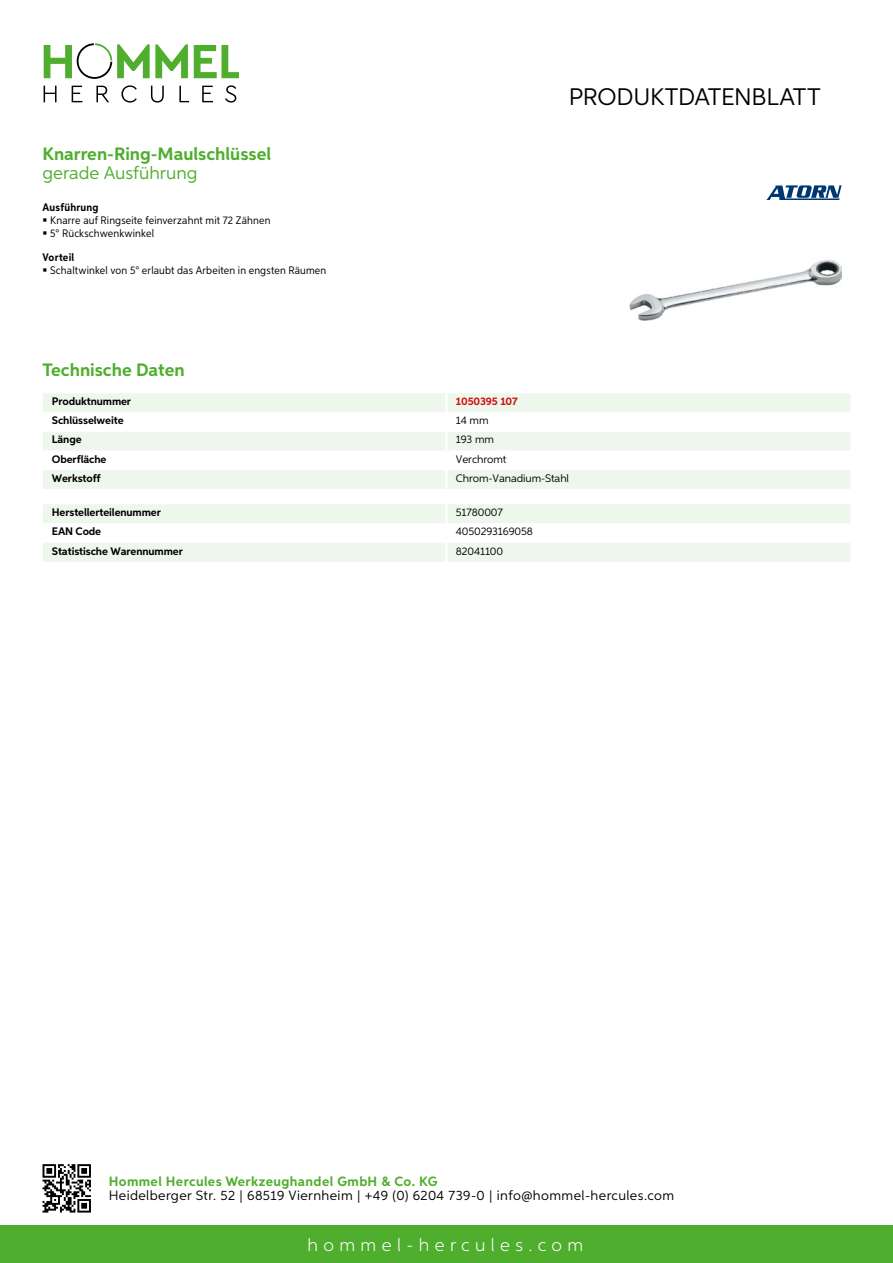
<style>
.page{position:relative;width:893px;height:1263px;background:#fff}
.page>*{position:absolute;margin:0;border:0;box-sizing:border-box;transform-origin:0 0}
.t1{font:24px "Aspira";letter-spacing:-.01em;color:#000}
.t2{font:700 18px "Aspira";color:#50ae2f}
.t3{font:300 18px "Aspira";letter-spacing:.3em;color:#fff}
.t4{font:18px "Aspira";color:#50ae2f}
.t5{font:13.5px "Aspira";letter-spacing:.03em;color:#000}
.t6{font:700 13.5px "Aspira";letter-spacing:.03em;color:#50ae2f}
.t7{font:10.95px/12.8px "Aspira Nar";letter-spacing:.015em;color:#000}
.t8{font:700 10.95px "Aspira";letter-spacing:-.01em;color:#000}
.t9{font:10.95px "Aspira";letter-spacing:-.01em;color:#000}
.t10{font:700 10.95px "Aspira Nar";letter-spacing:.02em;color:#000}
.t11{font:700 10.95px "Aspira";letter-spacing:-.01em;color:#cd1013}
</style>
<div class="page">
<div style="left:0;top:1226px;width:893px;height:37px;background:#50ae2f"></div>
<svg style="left:43px;top:1164px;width:48px;height:48px"></svg>
<svg style="left:194px;top:45px;width:45px;height:33px"></svg>
<svg style="left:44px;top:43px;width:144px;height:36px"></svg>
<svg style="left:44px;top:86px;width:13px;height:16px"></svg>
<svg style="left:72px;top:86px;width:10px;height:16px"></svg>
<svg style="left:96px;top:86px;width:13px;height:16px"></svg>
<svg style="left:121px;top:85px;width:16px;height:18px"></svg>
<svg style="left:151px;top:86px;width:13px;height:17px"></svg>
<svg style="left:179px;top:86px;width:10px;height:16px"></svg>
<svg style="left:202px;top:86px;width:11px;height:16px"></svg>
<svg style="left:225px;top:85px;width:11px;height:18px"></svg>
<div style="left:43px;top:393px;width:807px;height:96px;background:#eef7eb"></div>
<svg style="left:43px;top:412px;width:807px;height:58px"></svg>
<hr style="left:445px;top:393px;width:3px;height:19px;background:#fff">
<hr style="left:445px;top:412px;width:3px;height:20px;background:#fff">
<hr style="left:445px;top:432px;width:3px;height:19px;background:#fff">
<hr style="left:445px;top:451px;width:3px;height:19px;background:#fff">
<hr style="left:445px;top:470px;width:3px;height:19px;background:#fff">
<svg style="left:43px;top:504px;width:807px;height:58px"></svg>
<hr style="left:445px;top:543px;width:3px;height:19px;background:#fff">
<img style="left:629px;top:260px;width:213px;height:61px">
<svg style="left:766px;top:185px;width:76px;height:15px"></svg>
<h2 class="t2" style="left:43px;top:142px;width:230px">Knarren-Ring-Maulschlüssel</h2>
<h2 class="t4" style="left:43px;top:162px;width:157px">gerade Ausführung</h2>
<p class="t10" style="left:43px;top:201px;width:58px">Ausführung</p>
<p class="t7" style="left:50px;top:214px;width:222px">Knarre auf Ringseite feinverzahnt mit 72 Zähnen<br>5° Rückschwenkwinkel</p>
<p class="t10" style="left:43px;top:251px;width:33px">Vorteil</p>
<p class="t7" style="left:50px;top:264px;width:278px">Schaltwinkel von 5° erlaubt das Arbeiten in engsten Räumen</p>
<h1 class="t1" style="left:569px;top:82px;width:253px">Produktdatenblatt</h1>
<h2 class="t2" style="left:43px;top:359px;width:144px">Technische Daten</h2>
<p class="t8" style="left:52px;top:395px;width:81px">Produktnummer</p>
<p class="t11" style="left:456px;top:395px;width:63px">1050395 107</p>
<p class="t8" style="left:52px;top:414px;width:73px">Schlüsselweite</p>
<p class="t9" style="left:456px;top:414px;width:34px">14 mm</p>
<p class="t8" style="left:52px;top:433px;width:31px">Länge</p>
<p class="t9" style="left:456px;top:433px;width:40px">193 mm</p>
<p class="t8" style="left:52px;top:452px;width:56px">Oberfläche</p>
<p class="t9" style="left:456px;top:452px;width:52px">Verchromt</p>
<p class="t8" style="left:52px;top:471px;width:50px">Werkstoff</p>
<p class="t9" style="left:456px;top:471px;width:115px">Chrom-Vanadium-Stahl</p>
<p class="t8" style="left:52px;top:506px;width:111px">Herstellerteilenummer</p>
<p class="t9" style="left:456px;top:506px;width:49px">51780007</p>
<p class="t8" style="left:52px;top:525px;width:51px">EAN Code</p>
<p class="t9" style="left:456px;top:525px;width:79px">4050293169058</p>
<p class="t8" style="left:52px;top:544px;width:132px">Statistische Warennummer</p>
<p class="t9" style="left:456px;top:544px;width:49px">82041100</p>
<p class="t6" style="left:109px;top:1172px;width:330px">Hommel Hercules Werkzeughandel GmbH &amp; Co. KG</p>
<p class="t5" style="left:109px;top:1187px;width:567px">Heidelberger Str. 52 | 68519 Viernheim | +49 (0) 6204 739-0 | info@hommel-hercules.com</p>
<h2 class="t3" style="left:307px;top:1234px;width:277px">hommel-hercules.com</h2>
</div>
